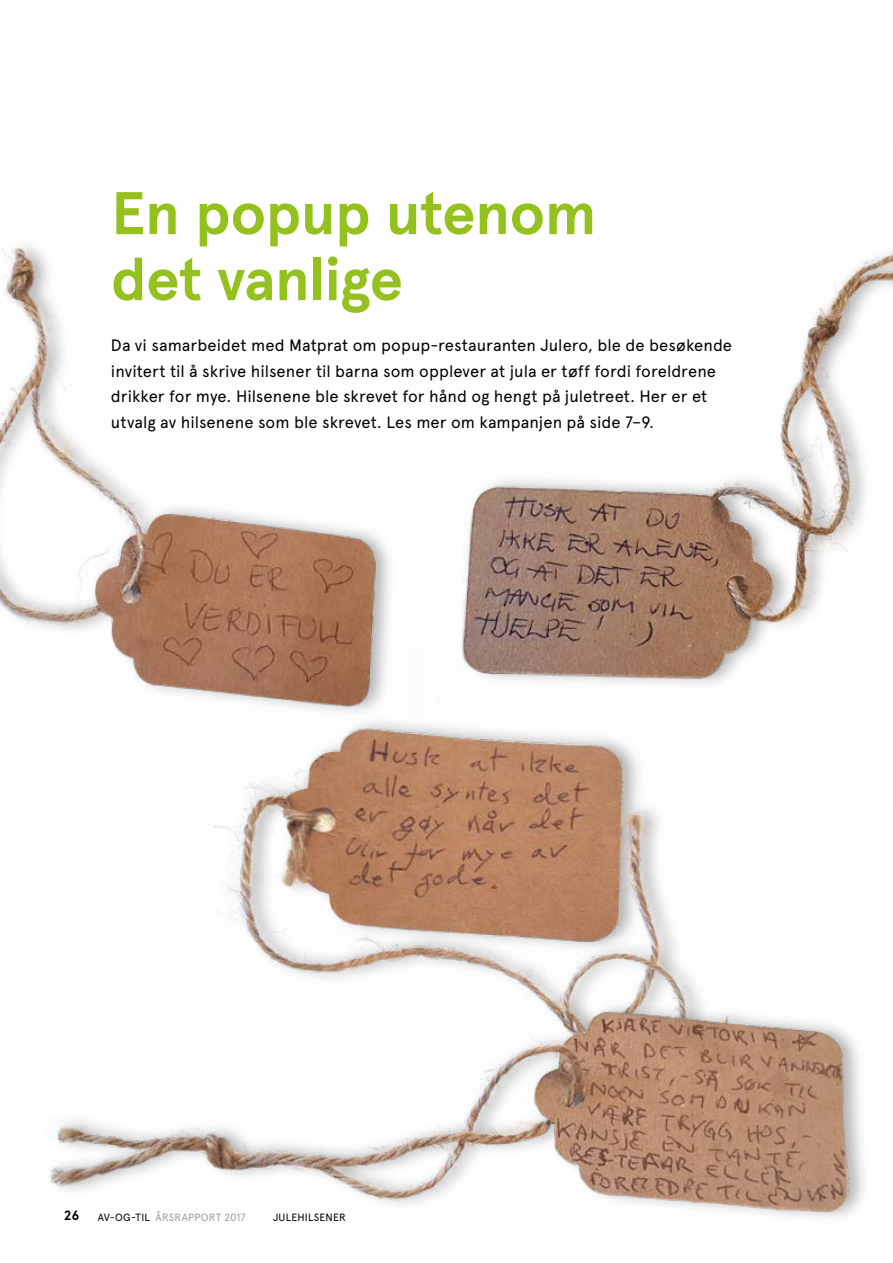
<style>
.page{position:relative;width:893px;height:1263px;background:#fff}
.page>*{position:absolute;margin:0;border:0;box-sizing:border-box;transform-origin:0 0}
.t1{font:700 60px/66px "Apercu Pro";letter-spacing:-.015em;color:#95c11f}
.t2{font:16.5px/25.5px "Apercu Pro";color:#000}
.t3{font:700 13.5px "Apercu Pro";color:#000}
.t4{font:10.5px "Apercu Pro";letter-spacing:.02em;color:#9d9d9c}
.t5{font:10.5px "Apercu Pro";letter-spacing:.02em;color:#000}
.s1{color:#000}
</style>
<div class="page">
<img style="left:461px;top:250px;width:432px;height:410px">
<img style="left:213px;top:645px;width:527px;height:230px">
<img style="left:50px;top:875px;width:814px;height:343px">
<div style="left:0;top:234px;width:430px;height:576px;background:#000;opacity:.3"></div>
<img style="left:0;top:234px;width:421px;height:572px">
<h1 class="t1" style="left:111px;top:179px;width:487px">En popup utenom det vanlige</h1>
<p class="t2" style="left:111px;top:332px;width:623px">Da vi samarbeidet med Matprat om popup-restauranten Julero, ble de besøkende invitert til å skrive hilsener til barna som opplever at jula er tøff fordi foreldrene drikker for mye. Hilsenene ble skrevet for hånd og hengt på juletreet. Her er et utvalg av hilsenene som ble skrevet. Les mer om kampanjen på side 7–9.</p>
<p class="t3" style="left:64px;top:1205px;width:17px">26</p>
<p class="t4" style="left:98px;top:1209px;width:149px"><span class="s1">AV-OG-TIL</span> ÅRSRAPPORT 2017</p>
<p class="t5" style="left:273px;top:1209px;width:74px">JULEHILSENER</p>
</div>
